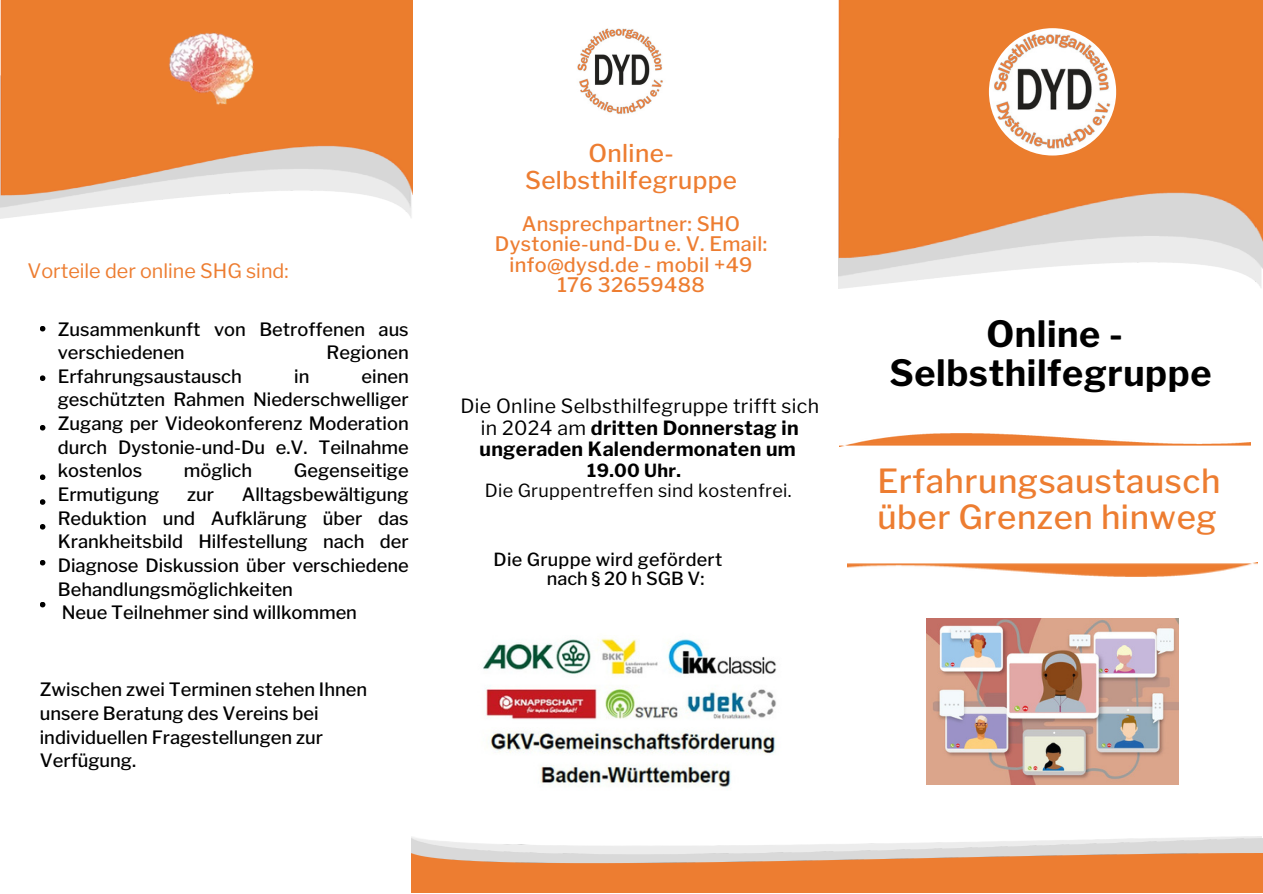
<style>
.page{position:relative;width:1263px;height:894px;background:#fff}
.page>*{position:absolute;margin:0;border:0;box-sizing:border-box;transform-origin:0 0}
.t1{font:700 36px/39.3px "Libre Franklin";letter-spacing:.015em;color:#000;text-align:center}
.t2{font:500 33px/36px "Libre Franklin";letter-spacing:.015em;color:#ed7d31}
.t3{font:500 24.3px/27px "Libre Franklin";letter-spacing:.015em;color:#ed7d31;text-align:center}
.t4{font:500 19.8px/20.2px "Libre Franklin";letter-spacing:.015em;color:#ed7d31;text-align:center}
.t5{font:19.8px "Libre Franklin";color:#ed7d31}
.t6{font:700 19.5px "Libre Franklin";letter-spacing:.015em;color:#000}
.t7{font:19.5px "Libre Franklin";letter-spacing:.015em;color:#000}
.t8{font:500 18.3px/23.7px "Libre Franklin";color:#000}
.t9{font:500 18px "Libre Franklin";letter-spacing:.015em;color:#000}
.t10{font:18px "Libre Franklin";letter-spacing:.015em;color:#000}
.t11{font:700 18px "Libre Franklin";letter-spacing:.015em;color:#000}
.s1{font-weight:400}
</style>
<div class="page">
<img style="left:839px;top:0;width:424px;height:288px">
<img style="left:0;top:0;width:413px;height:218px">
<img style="left:411px;top:852px;width:852px;height:40px">
<img style="left:847px;top:562px;width:411px;height:14px">
<img style="left:840px;top:433px;width:410px;height:14px">
<img style="left:167px;top:32px;width:90px;height:74px">
<img style="left:989px;top:28px;width:127px;height:127px;border-radius:63px">
<img style="left:573px;top:24px;width:94px;height:95px;border-radius:47px">
<img style="left:483px;top:638px;width:294px;height:150px">
<img style="left:927px;top:618px;width:252px;height:166px">
<svg style="left:40px;top:326px;width:5px;height:5px"></svg>
<svg style="left:40px;top:375px;width:5px;height:6px"></svg>
<svg style="left:40px;top:425px;width:5px;height:5px"></svg>
<svg style="left:40px;top:474px;width:5px;height:6px"></svg>
<svg style="left:40px;top:499px;width:5px;height:5px"></svg>
<svg style="left:40px;top:524px;width:5px;height:5px"></svg>
<svg style="left:40px;top:602px;width:5px;height:5px"></svg>
<svg style="left:40px;top:560px;width:5px;height:5px"></svg>
<p class="t5" style="left:27px;top:258px;width:263px">Vorteile der online SHG sind:</p>
<p class="t8" style="left:58px;top:317px;width:352px">Zusammenkunft von Betroffenen aus verschiedenen</p>
<p class="t8" style="left:327px;top:340px;width:84px">Regionen</p>
<p class="t8" style="left:58px;top:364px;width:352px;text-align:justify;text-indent:304px">einen geschützten Rahmen Niederschwelliger Zugang per Videokonferenz Moderation durch Dystonie-und-Du e.V. Teilnahme kostenlos</p>
<p class="t8" style="left:58px;top:364px;width:186px">Erfahrungsaustausch</p>
<p class="t8" style="left:294px;top:364px;width:17px">in</p>
<p class="t8" style="left:184px;top:459px;width:70px">möglich</p>
<p class="t8" style="left:294px;top:459px;width:116px">Gegenseitige</p>
<p class="t8" style="left:58px;top:482px;width:103px">Ermutigung</p>
<p class="t8" style="left:187px;top:482px;width:28px">zur</p>
<p class="t8" style="left:58px;top:482px;width:352px;text-indent:184px">Alltagsbewältigung<br>Reduktion und Aufklärung über das<br>Krankheitsbild Hilfestellung nach der<br>Diagnose Diskussion über verschiedene<br>Behandlungsmöglichkeiten<br>Neue Teilnehmer sind willkommen</p>
<p class="t8" style="left:40px;top:677px;width:329px">Zwischen zwei Terminen stehen Ihnen unsere Beratung des Vereins bei individuellen Fragestellungen zur<br>Verfügung.</p>
<h1 class="t3" style="left:525px;top:140px;width:213px">Online-<br>Selbsthilfegruppe</h1>
<p class="t4" style="left:495px;top:214px;width:274px">Ansprechpartner: SHO<br>Dystonie-und-Du e. V. Email: info@dysd.de - mobil +49<br>176 32659488</p>
<p class="t7" style="left:461px;top:394px;width:360px">Die Online Selbsthilfegruppe trifft sich</p>
<p class="t6" style="left:481px;top:415px;width:319px"><span class="s1">in 2024 am</span> dritten Donnerstag in</p>
<p class="t6" style="left:479px;top:437px;width:318px">ungeraden Kalendermonaten um</p>
<h3 class="t11" style="left:587px;top:459px;width:95px">19.00 Uhr.</h3>
<p class="t10" style="left:485px;top:479px;width:308px">Die Gruppentreffen sind kostenfrei.</p>
<p class="t9" style="left:494px;top:548px;width:230px">Die Gruppe wird gefördert</p>
<p class="t9" style="left:547px;top:567px;width:159px">nach § 20 h SGB V:</p>
<h3 class="t1" style="left:890px;top:314px;width:323px">Online -<br>Selbsthilfegruppe</h3>
<h3 class="t2" style="left:877px;top:462px;width:344px">Erfahrungsaustausch über Grenzen hinweg</h3>
</div>
